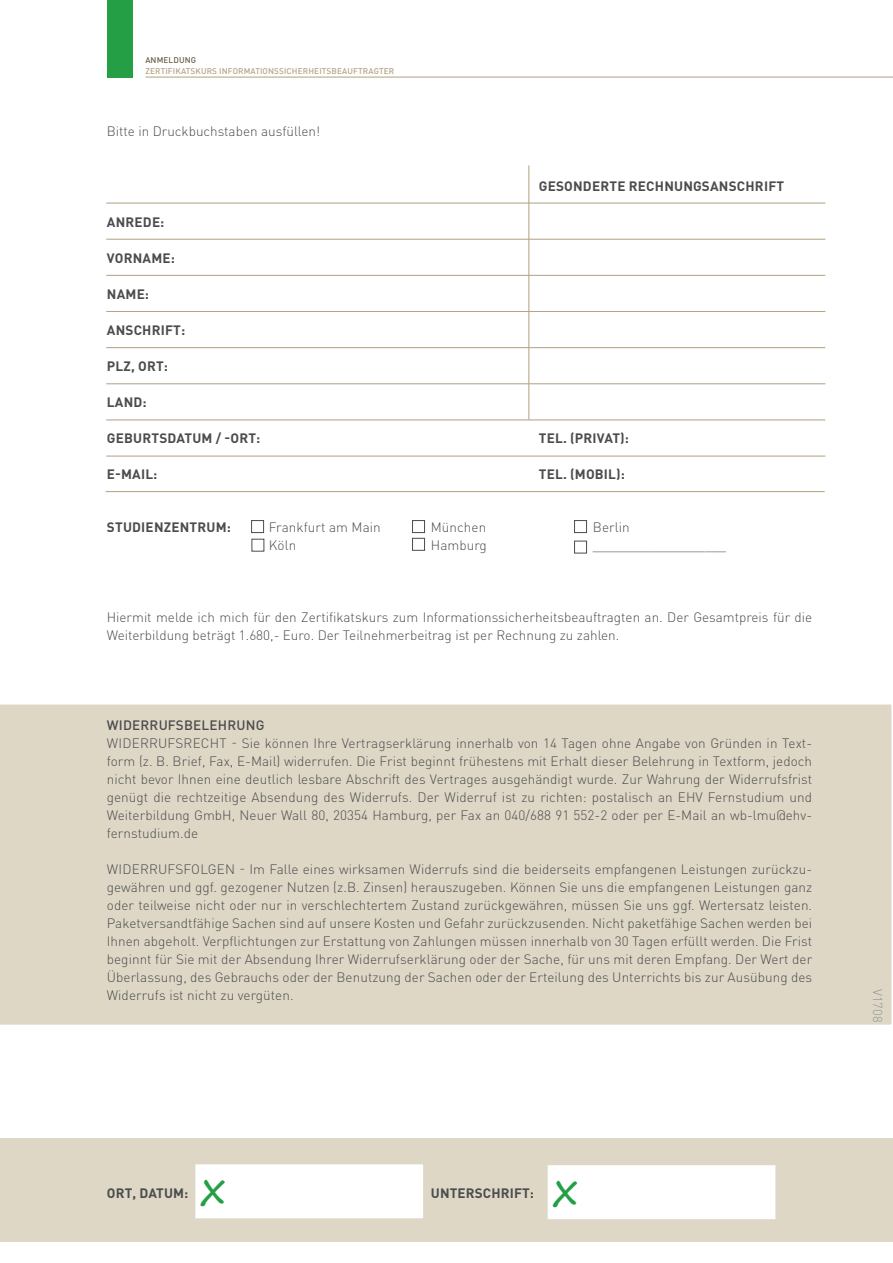
<style>
.page{position:relative;width:893px;height:1263px;background:#fff}
.page>*{position:absolute;margin:0;border:0;box-sizing:border-box;transform-origin:0 0}
.t1{font:700 33px "Segoe Print";color:#249f45}
.t2{font:300 13.5px/18px "DIN Pro";color:#4b4c4d;text-align:justify}
.t3{font:700 13.5px "DIN Pro";letter-spacing:.015em;color:#4b4c4d}
.t4{font:500 13.5px "DIN Pro";letter-spacing:.015em;color:#4b4c4d}
.t5{font:300 12.75px "DIN Pro";letter-spacing:.005em;color:#939598}
.t6{font:500 8.25px "DIN Pro";letter-spacing:.015em;color:#b3a586}
.t7{font:500 8.25px "DIN Pro";letter-spacing:.015em;color:#68604d}
</style>
<div class="page">
<div style="left:0;top:704px;width:892px;height:321px;background:#ded7c6"></div>
<div style="left:0;top:1138px;width:893px;height:104px;background:#ded7c6"></div>
<hr style="left:145px;top:77px;width:748px;height:1px;background:#b3a586">
<div style="left:107px;top:0;width:26px;height:78px;background:#249f45"></div>
<hr style="left:528px;top:166px;width:1px;height:254px;background:#b3a586">
<hr style="left:106px;top:239px;width:719px;height:1px;background:#b3a586">
<hr style="left:106px;top:275px;width:719px;height:1px;background:#b3a586">
<hr style="left:106px;top:383px;width:719px;height:1px;background:#b3a586">
<hr style="left:106px;top:347px;width:719px;height:1px;background:#b3a586">
<hr style="left:106px;top:311px;width:719px;height:1px;background:#b3a586">
<hr style="left:106px;top:419px;width:719px;height:1px;background:#b3a586">
<hr style="left:106px;top:455px;width:719px;height:2px;background:#b3a586">
<hr style="left:106px;top:203px;width:719px;height:1px;background:#b3a586">
<hr style="left:106px;top:491px;width:719px;height:1px;background:#b3a586">
<div style="left:574px;top:541px;width:13px;height:12px;border:1px solid #4b4c4d"></div>
<div style="left:251px;top:520px;width:13px;height:13px;border:1px solid #4b4c4d"></div>
<div style="left:412px;top:538px;width:13px;height:13px;border:1px solid #4b4c4d"></div>
<div style="left:252px;top:539px;width:12px;height:12px;border:1px solid #4b4c4d"></div>
<div style="left:574px;top:520px;width:13px;height:13px;border:1px solid #4b4c4d"></div>
<div style="left:412px;top:520px;width:13px;height:13px;border:1px solid #4b4c4d"></div>
<div style="left:196px;top:1165px;width:226px;height:52px;background:#fff"></div>
<div style="left:195px;top:1164px;width:228px;height:54px;border:2px solid #fff"></div>
<div style="left:548px;top:1166px;width:227px;height:52px;background:#fff"></div>
<div style="left:548px;top:1165px;width:227px;height:54px;border:2px solid #fff"></div>
<p class="t7" style="left:145px;top:55px;width:52px">ANMELDUNG</p>
<p class="t6" style="left:145px;top:65px;width:250px">ZERTIFIKATSKURS INFORMATIONSSICHERHEITSBEAUFTRAGTER</p>
<p class="t2" style="left:107px;top:122px;width:215px">Bitte in Druckbuchstaben ausfüllen!</p>
<p class="t3" style="left:539px;top:177px;width:247px">GESONDERTE RECHNUNGSANSCHRIFT</p>
<p class="t3" style="left:107px;top:213px;width:59px">ANREDE:</p>
<p class="t3" style="left:107px;top:249px;width:70px">VORNAME:</p>
<p class="t3" style="left:107px;top:285px;width:44px">NAME:</p>
<p class="t3" style="left:107px;top:321px;width:80px">ANSCHRIFT:</p>
<p class="t3" style="left:107px;top:357px;width:63px">PLZ, ORT:</p>
<p class="t3" style="left:107px;top:393px;width:41px">LAND:</p>
<p class="t3" style="left:107px;top:429px;width:155px">GEBURTSDATUM / -ORT:</p>
<p class="t3" style="left:539px;top:429px;width:92px">TEL. (PRIVAT):</p>
<p class="t3" style="left:107px;top:465px;width:52px">E-MAIL:</p>
<p class="t3" style="left:539px;top:465px;width:88px">TEL. (MOBIL):</p>
<p class="t3" style="left:107px;top:518px;width:126px">STUDIENZENTRUM:</p>
<p class="t2" style="left:269px;top:518px;width:113px">Frankfurt am Main</p>
<p class="t2" style="left:431px;top:518px;width:57px">München</p>
<p class="t2" style="left:593px;top:518px;width:38px">Berlin</p>
<p class="t2" style="left:269px;top:536px;width:29px">Köln</p>
<p class="t2" style="left:431px;top:536px;width:57px">Hamburg</p>
<p class="t2" style="left:593px;top:536px;width:135px">___________________</p>
<p class="t2" style="left:107px;top:608px;width:707px">Hiermit melde ich mich für den Zertifikatskurs zum Informationssicherheitsbeauftragten an. Der Gesamtpreis für die<br>Weiterbildung beträgt 1.680,- Euro. Der Teilnehmerbeitrag ist per Rechnung zu zahlen.</p>
<p class="t4" style="left:107px;top:716px;width:159px">WIDERRUFSBELEHRUNG</p>
<p class="t2" style="left:107px;top:734px;width:707px">WIDERRUFSRECHT - Sie können Ihre Vertragserklärung innerhalb von 14 Tagen ohne Angabe von Gründen in Text&shy;form (z. B. Brief, Fax, E-Mail) widerrufen. Die Frist beginnt frühestens mit Erhalt dieser Belehrung in Textform, jedoch nicht bevor Ihnen eine deutlich lesbare Abschrift des Vertrages ausgehändigt wurde. Zur Wahrung der Widerrufsfrist genügt die rechtzeitige Absendung des Widerrufs. Der Widerruf ist zu richten: postalisch an EHV Fernstudium und Weiterbildung GmbH, Neuer Wall 80, 20354 Hamburg, per Fax an 040/688 91 552-2 oder per E-Mail an wb-lmu@ehv&shy;fernstudium.de</p>
<p class="t2" style="left:107px;top:860px;width:707px">WIDERRUFSFOLGEN - Im Falle eines wirksamen Widerrufs sind die beiderseits empfangenen Leistungen zurückzu&shy;gewähren und ggf. gezogener Nutzen (z.B. Zinsen) herauszugeben. Können Sie uns die empfangenen Leistungen ganz oder teilweise nicht oder nur in verschlechtertem Zustand zurückgewähren, müssen Sie uns ggf. Wertersatz leisten.<br>Paketversandtfähige Sachen sind auf unsere Kosten und Gefahr zurückzusenden. Nicht paketfähige Sachen werden bei Ihnen abgeholt. Verpflichtungen zur Erstattung von Zahlungen müssen innerhalb von 30 Tagen erfüllt werden. Die Frist beginnt für Sie mit der Absendung Ihrer Widerrufserklärung oder der Sache, für uns mit deren Empfang. Der Wert der Überlassung, des Gebrauchs oder der Benutzung der Sachen oder der Erteilung des Unterrichts bis zur Ausübung des Widerrufs ist nicht zu vergüten.</p>
<p class="t5" style="left:886px;top:989px;width:35px;rotate:90deg">V1708</p>
<p class="t1" style="left:201px;top:1162px;width:26px">X</p>
<p class="t1" style="left:553px;top:1163px;width:26px">X</p>
<p class="t3" style="left:107px;top:1184px;width:83px">ORT, DATUM:</p>
<p class="t3" style="left:431px;top:1184px;width:105px">UNTERSCHRIFT:</p>
</div>
